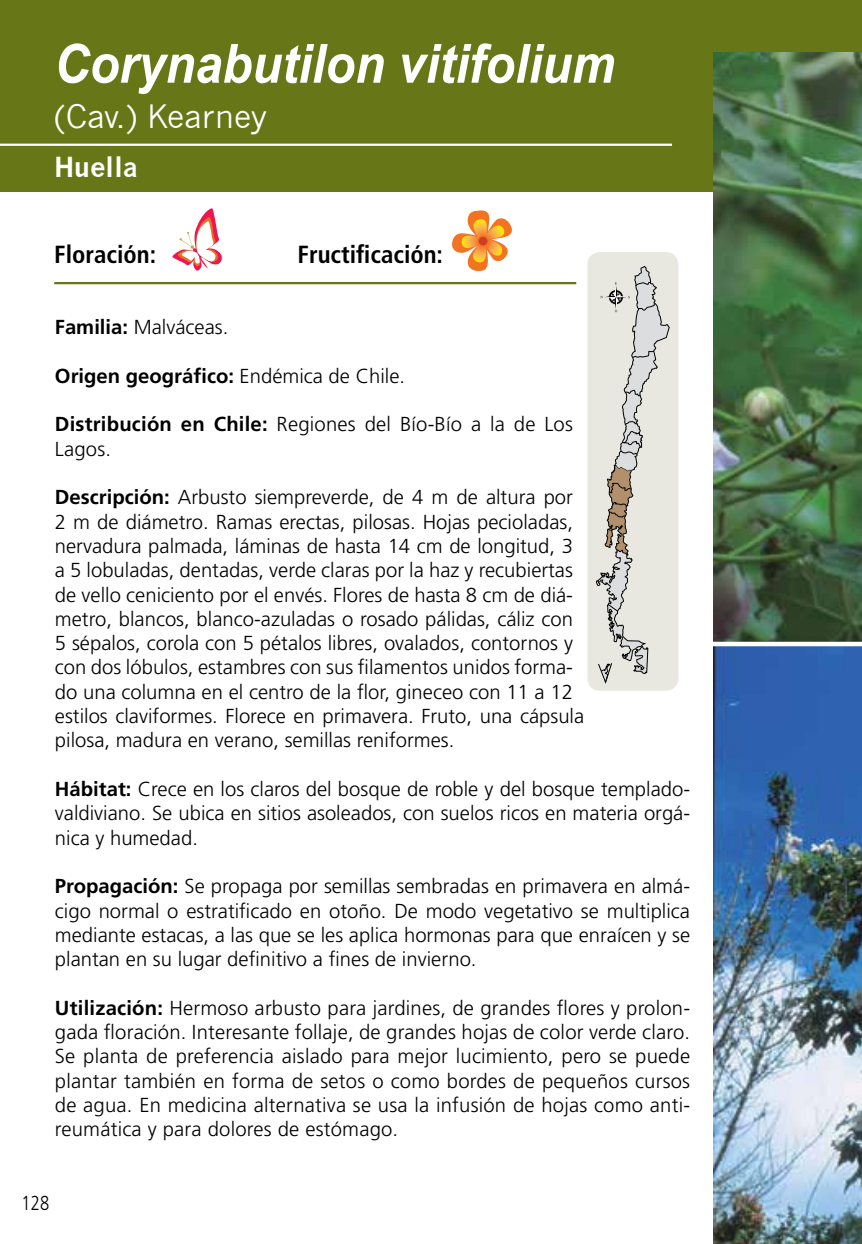
<style>
.page{position:relative;width:862px;height:1244px;background:#fff}
.page>*{position:absolute;margin:0;border:0;box-sizing:border-box;transform-origin:0 0}
.t1{font:italic 700 54px "Arial Narrow";color:#fff;scale:1.1 1}
.t2{font:31.5px "News Gothic";color:#fff}
.t3{font:700 27px "News Gothic";letter-spacing:-.01em;color:#fff}
.t4{font:700 condensed 24.75px "Frutiger LT Std";color:#000}
.t5{font:300 20.25px/24.3px "Frutiger LT Std";color:#000;text-align:justify}
.t6{font:700 20.25px "Frutiger LT Std";color:#000}
.t7{font:300 20.25px "Frutiger LT Std";color:#000;scale:.81 1}
.s1{font-weight:700}
.s2{font-weight:300}
</style>
<div class="page">
<div style="left:0;top:0;width:713px;height:192px;background:#677718"></div>
<img style="left:713px;top:51px;width:148px;height:591px">
<div style="left:698px;top:0;width:163px;height:51px;background:#677718"></div>
<img style="left:713px;top:646px;width:148px;height:598px">
<div style="left:587px;top:252px;width:91px;height:439px;background:#e8e8e1;border-radius:13px"></div>
<svg style="left:596px;top:266px;width:73px;height:418px"></svg>
<svg style="left:172px;top:208px;width:50px;height:63px"></svg>
<svg style="left:452px;top:210px;width:60px;height:62px"></svg>
<div style="left:478px;top:237px;width:9px;height:8px;background:#cd3e22;border-radius:50%"></div>
<hr style="left:0;top:144px;width:671px;height:2px;background:#fff">
<hr style="left:54px;top:282px;width:522px;height:2px;background:#677718">
<h1 class="t1" style="left:54px;top:23px;width:511px">Corynabutilon vitifolium</h1>
<h2 class="t2" style="left:54px;top:98px;width:214px">(Cav.) Kearney</h2>
<h3 class="t3" style="left:54px;top:151px;width:85px">Huella</h3>
<p class="t4" style="left:54px;top:240px;width:103px">Floración:</p>
<p class="t4" style="left:297px;top:240px;width:147px">Fructificación:</p>
<p class="t5" style="left:55px;top:315px;width:175px"><span class="s1">Familia:</span> Malváceas.</p>
<p class="t6" style="left:55px;top:364px;width:351px">Origen geográfico: <span class="s2">Endémica de Chile.</span></p>
<p class="t5" style="left:55px;top:412px;width:519px"><span class="s1">Distribución en Chile:</span> Regiones del Bío-Bío a la de Los<br>Lagos.</p>
<p class="t5" style="left:55px;top:485px;width:530px;text-align:left"><span class="s1">Descripción:</span> Arbusto siempreverde, de 4 m de altura por 2 m de diámetro. Ramas erectas, pilosas. Hojas pecioladas, nervadura palmada, láminas de hasta 14 cm de longitud, 3 a 5 lobuladas, dentadas, verde claras por la haz y recubiertas de vello ceniciento por el envés. Flores de hasta 8 cm de diá&shy;metro, blancos, blanco-azuladas o rosado pálidas, cáliz con 5 sépalos, corola con 5 pétalos libres, ovalados, contornos y con dos lóbulos, estambres con sus filamentos unidos forma&shy;do una columna en el centro de la flor, gineceo con 11 a 12 estilos claviformes. Florece en primavera. Fruto, una cápsula pilosa, madura en verano, semillas reniformes.</p>
<p class="t5" style="left:55px;top:777px;width:636px"><span class="s1">Hábitat:</span> Crece en los claros del bosque de roble y del bosque templado&shy;valdiviano. Se ubica en sitios asoleados, con suelos ricos en materia orgá&shy;nica y humedad.</p>
<p class="t5" style="left:55px;top:874px;width:636px"><span class="s1">Propagación:</span> Se propaga por semillas sembradas en primavera en almá&shy;cigo normal o estratificado en otoño. De modo vegetativo se multiplica mediante estacas, a las que se les aplica hormonas para que enraícen y se plantan en su lugar definitivo a fines de invierno.</p>
<p class="t5" style="left:55px;top:996px;width:636px"><span class="s1">Utilización:</span> Hermoso arbusto para jardines, de grandes flores y prolon&shy;gada floración. Interesante follaje, de grandes hojas de color verde claro.<br>Se planta de preferencia aislado para mejor lucimiento, pero se puede plantar también en forma de setos o como bordes de pequeños cursos de agua. En medicina alternativa se usa la infusión de hojas como anti&shy;reumática y para dolores de estómago.</p>
<p class="t7" style="left:22px;top:1191px;width:35px">128</p>
</div>
